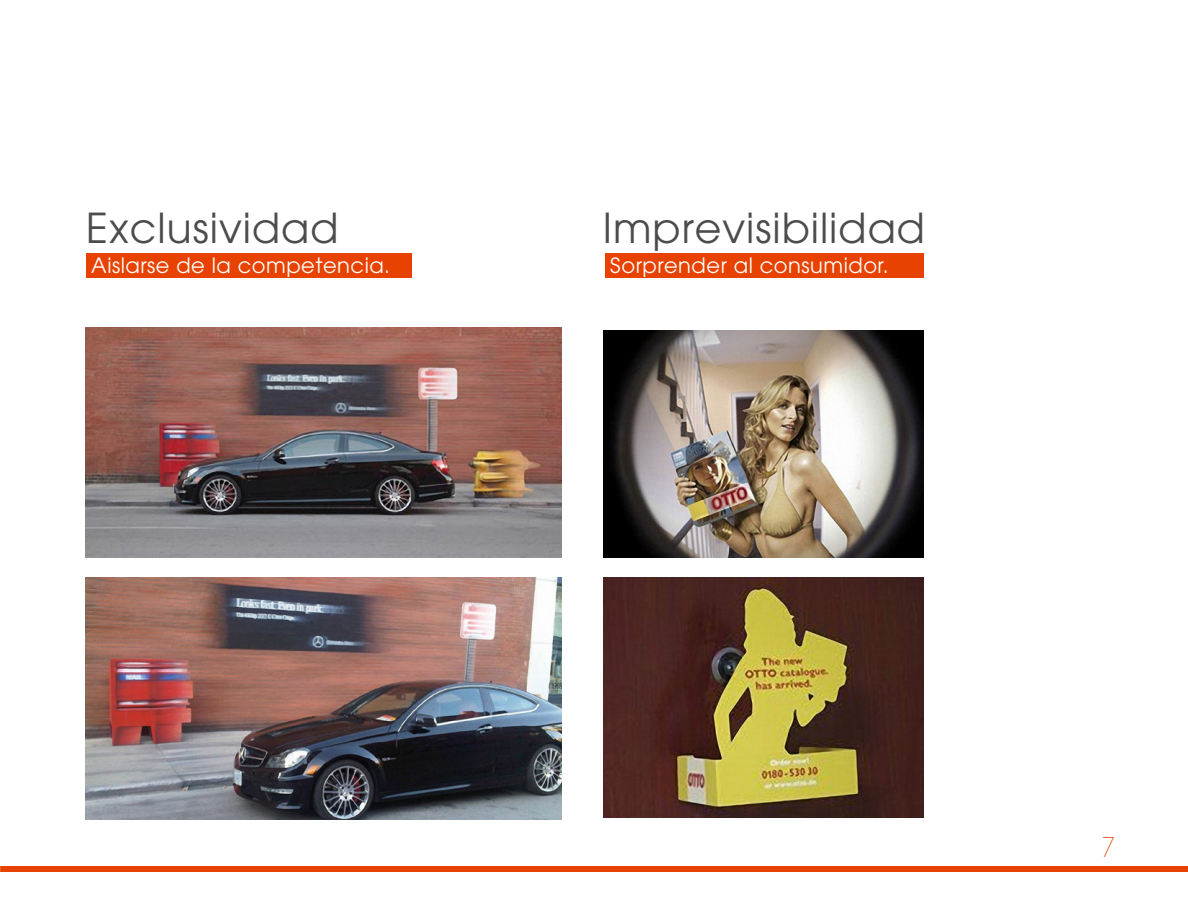
<style>
.page{position:relative;width:1188px;height:918px;background:#fff}
.page>*{position:absolute;margin:0;border:0;box-sizing:border-box;transform-origin:0 0}
.t1{font:41.1px "ITC Avant Garde Pro";letter-spacing:.025em;color:#4b4c4d}
.t2{font:200 27px "ITC Avant Garde Pro";color:#e84200}
.t3{font:21px "ITC Avant Garde Pro";letter-spacing:.025em;color:#fff}
</style>
<div class="page">
<div style="left:0;top:866px;width:1188px;height:6px;background:#e84200"></div>
<img style="left:85px;top:328px;width:476px;height:230px">
<img style="left:603px;top:330px;width:321px;height:228px">
<img style="left:603px;top:578px;width:321px;height:240px">
<img style="left:85px;top:578px;width:476px;height:242px">
<div style="left:87px;top:253px;width:325px;height:25px;background:#e84200"></div>
<div style="left:605px;top:253px;width:319px;height:25px;background:#e84200"></div>
<p class="t1" style="left:86px;top:203px;width:254px">Exclusividad</p>
<p class="t1" style="left:603px;top:203px;width:324px">Imprevisibilidad</p>
<p class="t3" style="left:91px;top:253px;width:300px">Aislarse de la competencia.</p>
<p class="t3" style="left:610px;top:253px;width:280px">Sorprender al consumidor.</p>
<p class="t2" style="left:1101px;top:830px;width:16px">7</p>
</div>
